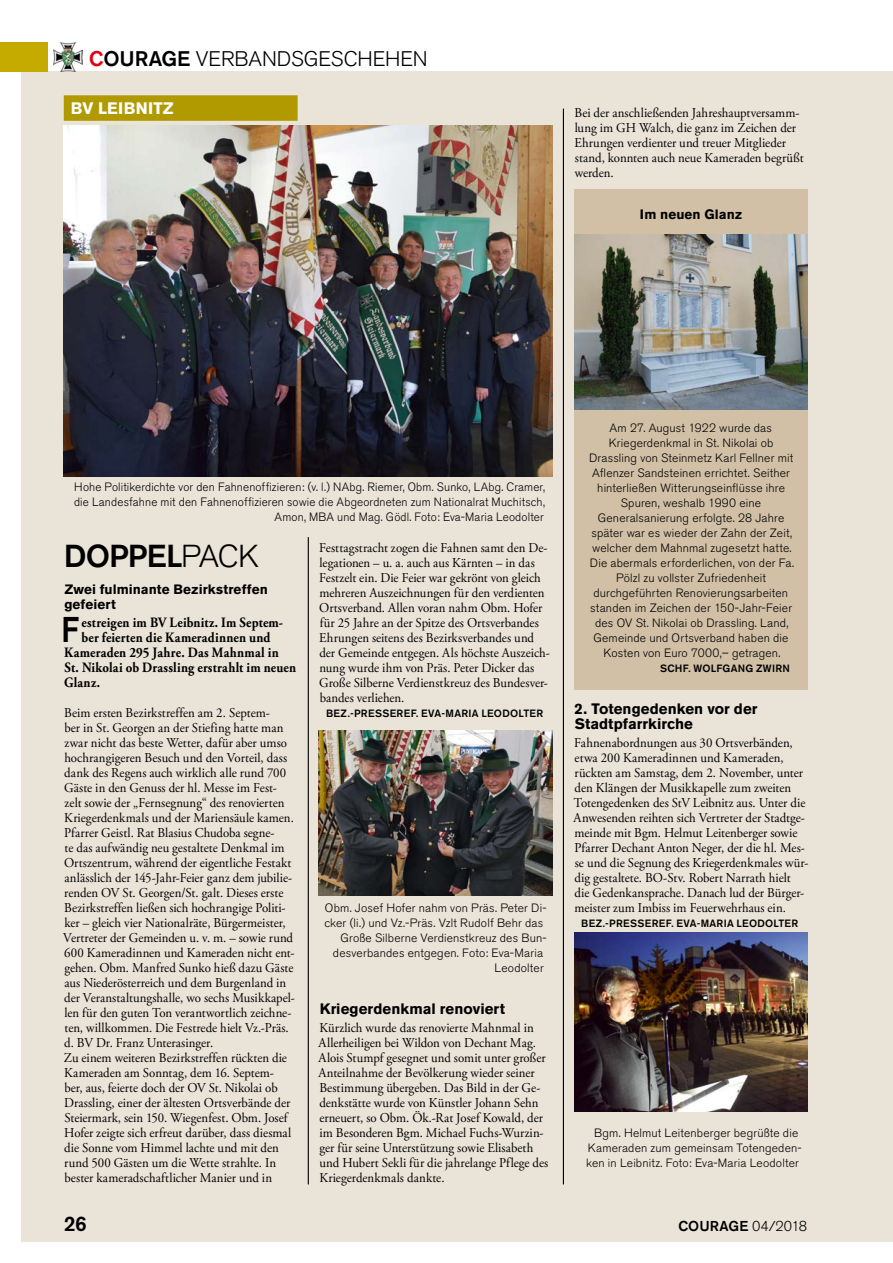
<style>
.page{position:relative;width:893px;height:1263px;background:#fff}
.page>*{position:absolute;margin:0;border:0;box-sizing:border-box;transform-origin:0 0}
.t1{font:500 35.55px "Akzidenz Grotesk BE";color:#000;scale:.9 1}
.t2{font:500 31.5px "Akzidenz Grotesk BE";letter-spacing:-.025em;color:#000}
.t3{font:300 21px "Akzidenz Grotesk BE";letter-spacing:-.005em;color:#000}
.t4{font:500 21px "Akzidenz Grotesk BE";color:#000}
.t5{font:700 16.5px "Akzidenz Grotesk BE";letter-spacing:.02em;color:#fff}
.t6{font:700 15px/15px "Akzidenz Grotesk BE";letter-spacing:.005em;color:#000}
.t7{font:700 14.25px "Adobe Garamond Pro";letter-spacing:.015em;color:#000;scale:.9 1}
.t8{font:500 14.25px "Akzidenz Grotesk BE";letter-spacing:.01em;color:#000}
.t9{font:13.5px/15px "Adobe Garamond Pro";color:#000;scale:.95 1}
.t10{font:700 13.5px/15px "Akzidenz Grotesk BE";letter-spacing:.01em;color:#000}
.t11{font:300 12px/15px "Akzidenz Grotesk BE";letter-spacing:.015em;color:#000;text-align:center}
.t12{font:500 10.5px "Akzidenz Grotesk BE";letter-spacing:.025em;color:#000}
.s1{font-weight:500;color:#e3000f}
.s2{font-weight:500}
.s3{font-weight:300}
</style>
<div class="page">
<div style="left:21px;top:72px;width:872px;height:1170px;background:#eae3d8"></div>
<hr style="left:563px;top:109px;width:1px;height:1075px;background:#000">
<hr style="left:308px;top:537px;width:1px;height:647px;background:#000">
<div style="left:64px;top:95px;width:234px;height:26px;background:#b09a00"></div>
<img style="left:64px;top:125px;width:489px;height:352px">
<img style="left:319px;top:731px;width:234px;height:164px">
<div style="left:574px;top:190px;width:234px;height:500px;background:#d1c0a6"></div>
<img style="left:574px;top:234px;width:234px;height:175px">
<img style="left:574px;top:932px;width:234px;height:179px">
<div style="left:0;top:43px;width:48px;height:29px;background:#c5ab00"></div>
<img style="left:54px;top:43px;width:29px;height:29px">
<h3 class="t3" style="left:89px;top:47px;width:340px"><span class="s1">C</span><span class="s2">OURAGE</span> VERBANDSGESCHEHEN</h3>
<p class="t5" style="left:71px;top:99px;width:104px">BV LEIBNITZ</p>
<p class="t9" style="left:574px;top:106px;width:243px">Bei der anschließenden Jahreshauptversamm&shy;lung im GH Walch, die ganz im Zeichen der Ehrungen verdienter und treuer Mitglieder stand, konnten auch neue Kameraden begrüßt werden.</p>
<p class="t10" style="left:640px;top:207px;width:104px">Im neuen Glanz</p>
<p class="t11" style="left:74px;top:480px;width:472px;text-align:right">Hohe Politikerdichte vor den Fahnenoffizieren: (v. l.) NAbg. Riemer, Obm. Sunko, LAbg. Cramer, die Landesfahne mit den Fahnenoffizieren sowie die Abgeordneten zum Nationalrat Muchitsch,<br>Amon, MBA und Mag. Gödl. Foto: Eva-Maria Leodolter</p>
<h2 class="t2" style="left:64px;top:537px;width:197px">DOPPEL<span class="s3">PACK</span></h2>
<p class="t10" style="left:64px;top:582px;width:205px">Zwei fulminante Bezirkstreffen gefeiert</p>
<h1 class="t1" style="left:61px;top:608px;width:21px">F</h1>
<p class="t7" style="left:81px;top:614px;width:226px">estreigen im BV Leibnitz. Im Septem-</p>
<p class="t7" style="left:82px;top:629px;width:211px">ber feierten die Kameradinnen und</p>
<p class="t7" style="left:64px;top:644px;width:240px">Kameraden 295 Jahre. Das Mahnmal in</p>
<p class="t7" style="left:65px;top:659px;width:259px">St. Nikolai ob Drassling erstrahlt im neuen</p>
<p class="t7" style="left:64px;top:674px;width:41px">Glanz.</p>
<p class="t9" style="left:63px;top:706px;width:245px">Beim ersten Bezirkstreffen am 2. Septem-<br>ber in St. Georgen an der Stiefing hatte man zwar nicht das beste Wetter, dafür aber umso hochrangigeren Besuch und den Vorteil, dass dank des Regens auch wirklich alle rund 700<br>Gäste in den Genuss der hl. Messe im Fest&shy;zelt sowie der „Fernsegnung“ des renovierten Kriegerdenkmals und der Mariensäule kamen.<br>Pfarrer Geistl. Rat Blasius Chudoba segne-<br>te das aufwändig neu gestaltete Denkmal im Ortszentrum, während der eigentliche Festakt anlässlich der 145-Jahr-Feier ganz dem jubilie&shy;renden OV St. Georgen/St. galt. Dieses erste Bezirkstreffen ließen sich hochrangige Politi&shy;ker – gleich vier Nationalräte, Bürgermeister, Vertreter der Gemeinden u. v. m. – sowie rund 600 Kameradinnen und Kameraden nicht ent&shy;gehen. Obm. Manfred Sunko hieß dazu Gäste aus Niederösterreich und dem Burgenland in der Veranstaltungshalle, wo sechs Musikkapel&shy;len für den guten Ton verantwortlich zeichne&shy;ten, willkommen. Die Festrede hielt Vz.-Präs. d. BV Dr. Franz Unterasinger.<br>Zu einem weiteren Bezirkstreffen rückten die Kameraden am Sonntag, dem 16. Septem-<br>ber, aus, feierte doch der OV St. Nikolai ob Drassling, einer der ältesten Ortsverbände der Steiermark, sein 150. Wiegenfest. Obm. Josef Hofer zeigte sich erfreut darüber, dass diesmal die Sonne vom Himmel lachte und mit den rund 500 Gästen um die Wette strahlte. In bester kameradschaftlicher Manier und in</p>
<p class="t9" style="left:319px;top:541px;width:244px">Festtagstracht zogen die Fahnen samt den De&shy;legationen – u. a. auch aus Kärnten – in das Festzelt ein. Die Feier war gekrönt von gleich mehreren Auszeichnungen für den verdienten Ortsverband. Allen voran nahm Obm. Hofer für 25 Jahre an der Spitze des Ortsverbandes Ehrungen seitens des Bezirksverbandes und der Gemeinde entgegen. Als höchste Auszeich&shy;nung wurde ihm von Präs. Peter Dicker das Große Silberne Verdienstkreuz des Bundesver&shy;bandes verliehen.</p>
<p class="t12" style="left:326px;top:707px;width:219px">BEZ.-PRESSEREF. EVA-MARIA LEODOLTER</p>
<p class="t11" style="left:325px;top:901px;width:223px">Obm. Josef Hofer nahm von Präs. Peter Di-</p>
<p class="t11" style="left:324px;top:916px;width:220px">cker (li.) und Vz.-Präs. Vzlt Rudolf Behr das</p>
<p class="t11" style="left:341px;top:931px;width:208px">Große Silberne Verdienstkreuz des Bun-</p>
<p class="t11" style="left:333px;top:946px;width:212px">desverbandes entgegen. Foto: Eva-Maria</p>
<p class="t11" style="left:495px;top:961px;width:51px">Leodolter</p>
<p class="t6" style="left:320px;top:1001px;width:187px">Kriegerdenkmal renoviert</p>
<p class="t9" style="left:318px;top:1021px;width:244px">Kürzlich wurde das renovierte Mahnmal in Allerheiligen bei Wildon von Dechant Mag.<br>Alois Stumpf gesegnet und somit unter großer Anteilnahme der Bevölkerung wieder seiner Bestimmung übergeben. Das Bild in der Ge&shy;denkstätte wurde von Künstler Johann Sehn erneuert, so Obm. Ök.-Rat Josef Kowald, der im Besonderen Bgm. Michael Fuchs-Wurzin&shy;ger für seine Unterstützung sowie Elisabeth und Hubert Sekli für die jahrelange Pflege des Kriegerdenkmals dankte.</p>
<p class="t11" style="left:589px;top:421px;width:207px">Am 27. August 1922 wurde das Kriegerdenkmal in St. Nikolai ob Drassling von Steinmetz Karl Fellner mit Aflenzer Sandsteinen errichtet. Seither hinterließen Witterungseinflüsse ihre Spuren, weshalb 1990 eine Generalsanierung erfolgte. 28 Jahre später war es wieder der Zahn der Zeit, welcher dem Mahnmal zugesetzt hatte.<br>Die abermals erforderlichen, von der Fa.<br>Pölzl zu vollster Zufriedenheit durchgeführten Renovierungsarbeiten standen im Zeichen der 150-Jahr-Feier des OV St. Nikolai ob Drassling. Land, Gemeinde und Ortsverband haben die Kosten von Euro 7000,– getragen.</p>
<p class="t12" style="left:660px;top:662px;width:131px">SCHF. WOLFGANG ZWIRN</p>
<p class="t6" style="left:575px;top:701px;width:184px">2. Totengedenken vor der<br>Stadtpfarrkirche</p>
<p class="t9" style="left:574px;top:736px;width:249px">Fahnenabordnungen aus 30 Ortsverbänden, etwa 200 Kameradinnen und Kameraden, rückten am Samstag, dem 2. November, unter den Klängen der Musikkapelle zum zweiten Totengedenken des StV Leibnitz aus. Unter die Anwesenden reihten sich Vertreter der Stadtge&shy;meinde mit Bgm. Helmut Leitenberger sowie Pfarrer Dechant Anton Neger, der die hl. Mes&shy;se und die Segnung des Kriegerdenkmales wür&shy;dig gestaltete. BO-Stv. Robert Narrath hielt<br>die Gedenkansprache. Danach lud der Bürger&shy;meister zum Imbiss im Feuerwehrhaus ein.</p>
<p class="t12" style="left:581px;top:917px;width:219px">BEZ.-PRESSEREF. EVA-MARIA LEODOLTER</p>
<p class="t11" style="left:586px;top:1126px;width:217px">Bgm. Helmut Leitenberger begrüßte die<br>Kameraden zum gemeinsam Totengeden&shy;ken in Leibnitz. Foto: Eva-Maria Leodolter</p>
<h3 class="t4" style="left:64px;top:1211px;width:25px">26</h3>
<p class="t8" style="left:678px;top:1217px;width:130px">COURAGE <span class="s3">04/2018</span></p>
</div>
